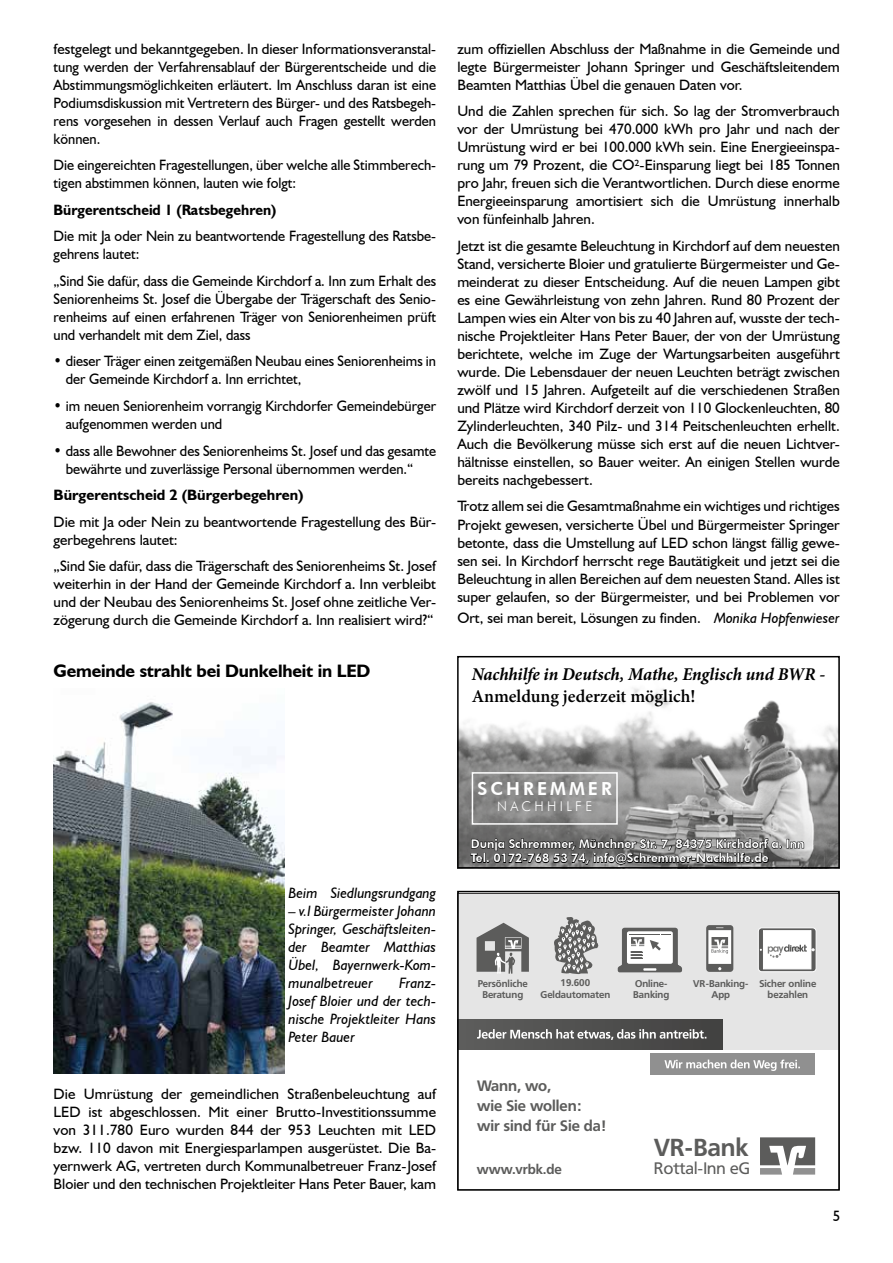
<style>
.page{position:relative;width:893px;height:1263px;background:#fff}
.page>*{position:absolute;margin:0;border:0;box-sizing:border-box;transform-origin:0 0}
.t1{font:700 24.3px "Frutiger BSK";color:#5c5c5b}
.t2{font:italic 700 18px "Minion Pro";letter-spacing:-.005em;color:#000}
.t3{font:700 18px "Humanist 521 BT";letter-spacing:-.01em;color:#000}
.t4{font:600 18px "Minion Pro";color:#000}
.t5{font:800 18px "Futura BT";letter-spacing:.17em;color:#fff}
.t6{font:16.5px "Frutiger BSK";color:#5c5c5b}
.t7{font:15px/18px "Humanist 521 BT";color:#000;text-align:justify}
.t8{font:15px/18px "Humanist 521 BT";color:#000;scale:.96 1}
.t9{font:italic 15px/18px "Humanist 521 BT";color:#000;text-align:justify}
.t10{font:700 15px/20px "Frutiger VR";color:#5c5c5b}
.t11{font:700 15px "Humanist 521 BT";color:#000}
.t12{font:700 15px "Humanist 521 BT";color:#000;scale:.96 1}
.t13{font:700 13.5px "Frutiger VR";color:#5c5c5b}
.t14{font:300 13.5px "Futura BT";letter-spacing:.25em;color:#fff}
.t15{font:800 12px/14.4px "Futura BT";color:#fff}
.t16{font:700 9.75px/11.7px "Frutiger VR";color:#5c5c5b;text-align:center}
.s1{font-style:italic}
</style>
<div class="page">
<img style="left:54px;top:702px;width:230px;height:371px">
<div style="left:650px;top:1053px;width:165px;height:22px;background:#909090"></div>
<svg style="left:664px;top:1059px;width:136px;height:12px"></svg>
<svg style="left:760px;top:1137px;width:55px;height:37px"></svg>
<div style="left:458px;top:893px;width:381px;height:157px;background:#e5e5e5"></div>
<svg style="left:554px;top:917px;width:45px;height:57px"></svg>
<div style="left:622px;top:928px;width:56px;height:39px;background:#5c5c5b;border-radius:3px"></div>
<div style="left:618px;top:966px;width:64px;height:6px;background:#5c5c5b;border-radius:2px"></div>
<svg style="left:643px;top:968px;width:13px;height:3px"></svg>
<div style="left:627px;top:931px;width:46px;height:33px;background:#fff;border-radius:2px"></div>
<hr style="left:629px;top:934px;width:31px;height:1px;background:#5c5c5b">
<svg style="left:631px;top:937px;width:13px;height:22px"></svg>
<svg style="left:650px;top:934px;width:20px;height:16px"></svg>
<svg style="left:706px;top:925px;width:27px;height:47px"></svg>
<svg style="left:758px;top:928px;width:58px;height:44px;background:#d5d5d4"></svg>
<svg style="left:477px;top:923px;width:52px;height:51px"></svg>
<div style="left:458px;top:1020px;width:264px;height:30px;background:linear-gradient(to right,#5d5d5c,#424241)"></div>
<svg style="left:477px;top:1029px;width:229px;height:11px;background:#868685"></svg>
<div style="left:457px;top:891px;width:383px;height:300px;border:2px solid #000"></div>
<img style="left:460px;top:688px;width:377px;height:177px">
<div style="left:457px;top:656px;width:383px;height:212px;border:2px solid #000"></div>
<div style="left:472px;top:772px;width:146px;height:53px;border:2px solid #fff"></div>
<svg style="left:470px;top:827px;width:334px;height:41px;background:#666665"></svg>
<p class="t7" style="left:54px;top:40px;width:384px">festgelegt und bekanntgegeben. In dieser Informationsveranstal&shy;tung werden der Verfahrensablauf der Bürgerentscheide und die Abstimmungsmöglichkeiten erläutert. Im Anschluss daran ist eine Podiumsdiskussion mit Vertretern des Bürger- und des Ratsbegeh&shy;rens vorgesehen in dessen Verlauf auch Fragen gestellt werden können.</p>
<p class="t8" style="left:54px;top:156px;width:400px">Die eingereichten Fragestellungen, über welche alle Stimmberech&shy;tigen abstimmen können, lauten wie folgt:</p>
<p class="t12" style="left:54px;top:200px;width:234px">Bürgerentscheid 1 (Ratsbegehren)</p>
<p class="t8" style="left:54px;top:227px;width:400px">Die mit Ja oder Nein zu beantwortende Fragestellung des Ratsbe&shy;gehrens lautet:</p>
<p class="t8" style="left:54px;top:272px;width:400px;text-align:justify">„Sind Sie dafür, dass die Gemeinde Kirchdorf a. Inn zum Erhalt des Seniorenheims St. Josef die Übergabe der Trägerschaft des Senio&shy;renheims auf einen erfahrenen Träger von Seniorenheimen prüft und verhandelt mit dem Ziel, dass</p>
<p class="t8" style="left:66px;top:352px;width:387px;text-indent:-12px">• dieser Träger einen zeitgemäßen Neubau eines Seniorenheims in der Gemeinde Kirchdorf a. Inn errichtet,</p>
<p class="t8" style="left:66px;top:397px;width:387px;text-indent:-12px">• im neuen Seniorenheim vorrangig Kirchdorfer Gemeindebürger aufgenommen werden und</p>
<p class="t8" style="left:66px;top:441px;width:387px;text-indent:-12px">• dass alle Bewohner des Seniorenheims St. Josef und das gesamte bewährte und zuverlässige Personal übernommen werden.“</p>
<p class="t11" style="left:54px;top:486px;width:252px">Bürgerentscheid 2 (Bürgerbegehren)</p>
<p class="t7" style="left:54px;top:512px;width:384px">Die mit Ja oder Nein zu beantwortende Fragestellung des Bür&shy;gerbegehrens lautet:</p>
<p class="t7" style="left:54px;top:557px;width:384px">„Sind Sie dafür, dass die Trägerschaft des Seniorenheims St. Josef weiterhin in der Hand der Gemeinde Kirchdorf a. Inn verbleibt und der Neubau des Seniorenheims St. Josef ohne zeitliche Ver&shy;zögerung durch die Gemeinde Kirchdorf a. Inn realisiert wird?“</p>
<p class="t3" style="left:54px;top:659px;width:318px">Gemeinde strahlt bei Dunkelheit in LED</p>
<p class="t7" style="left:457px;top:40px;width:384px">zum offiziellen Abschluss der Maßnahme in die Gemeinde und legte Bürgermeister Johann Springer und Geschäftsleitendem Beamten Matthias Übel die genauen Daten vor.</p>
<p class="t7" style="left:457px;top:102px;width:384px">Und die Zahlen sprechen für sich. So lag der Stromverbrauch vor der Umrüstung bei 470.000 kWh pro Jahr und nach der Umrüstung wird er bei 100.000 kWh sein. Eine Energieeinspa&shy;rung um 79 Prozent, die CO²-Einsparung liegt bei 185 Tonnen pro Jahr, freuen sich die Verantwortlichen. Durch diese enorme Energieeinsparung amortisiert sich die Umrüstung innerhalb von fünfeinhalb Jahren.</p>
<p class="t7" style="left:457px;top:237px;width:384px">Jetzt ist die gesamte Beleuchtung in Kirchdorf auf dem neuesten Stand, versicherte Bloier und gratulierte Bürgermeister und Ge&shy;meinderat zu dieser Entscheidung. Auf die neuen Lampen gibt es eine Gewährleistung von zehn Jahren. Rund 80 Prozent der Lampen wies ein Alter von bis zu 40 Jahren auf, wusste der tech&shy;nische Projektleiter Hans Peter Bauer, der von der Umrüstung berichtete, welche im Zuge der Wartungsarbeiten ausgeführt wurde. Die Lebensdauer der neuen Leuchten beträgt zwischen zwölf und 15 Jahren. Aufgeteilt auf die verschiedenen Straßen und Plätze wird Kirchdorf derzeit von 110 Glockenleuchten, 80<br>Zylinderleuchten, 340 Pilz- und 314 Peitschenleuchten erhellt.<br>Auch die Bevölkerung müsse sich erst auf die neuen Lichtver&shy;hältnisse einstellen, so Bauer weiter. An einigen Stellen wurde bereits nachgebessert.</p>
<p class="t7" style="left:457px;top:497px;width:384px">Trotz allem sei die Gesamtmaßnahme ein wichtiges und richtiges Projekt gewesen, versicherte Übel und Bürgermeister Springer betonte, dass die Umstellung auf LED schon längst fällig gewe&shy;sen sei. In Kirchdorf herrscht rege Bautätigkeit und jetzt sei die Beleuchtung in allen Bereichen auf dem neuesten Stand. Alles ist super gelaufen, so der Bürgermeister, und bei Problemen vor</p>
<p class="t7" style="left:457px;top:609px;width:384px">Ort, sei man bereit, Lösungen zu finden. <span class="s1">Monika Hopfenwieser</span></p>
<p class="t2" style="left:472px;top:661px;width:355px">Nachhilfe in Deutsch, Mathe, Englisch und BWR -</p>
<p class="t4" style="left:472px;top:683px;width:225px">Anmeldung jederzeit möglich!</p>
<p class="t9" style="left:289px;top:884px;width:149px">Beim Siedlungsrundgang</p>
<p class="t9" style="left:289px;top:902px;width:149px">– v.l Bürgermeister Johann Springer, Geschäftsleiten&shy;der Beamter Matthias Übel, Bayernwerk-Kom&shy;munalbetreuer</p>
<p class="t9" style="left:289px;top:974px;width:149px;text-indent:110px">Franz-Josef Bloier und der tech&shy;nische Projektleiter Hans Peter Bauer</p>
<p class="t7" style="left:54px;top:1084px;width:384px">Die Umrüstung der gemeindlichen Straßenbeleuchtung auf LED ist abgeschlossen. Mit einer Brutto-Investitionssumme von 311.780 Euro wurden 844 der 953 Leuchten mit LED bzw. 110 davon mit Energiesparlampen ausgerüstet. Die Ba&shy;yernwerk AG, vertreten durch Kommunalbetreuer Franz-Josef Bloier und den technischen Projektleiter Hans Peter Bauer, kam</p>
<p class="t5" style="left:477px;top:777px;width:136px">Schremmer</p>
<p class="t14" style="left:497px;top:798px;width:96px">NACHHILFE</p>
<p class="t15" style="left:471px;top:836px;width:335px">Dunja Schremmer, münchner Str. 7, 84375 Kirchdorf a. Inn<br>Tel. 0172-768 53 74, info@Schremmer-Nachhilfe.de</p>
<p class="t16" style="left:478px;top:977px;width:52px">Persönliche<br>Beratung</p>
<p class="t16" style="left:540px;top:977px;width:71px">19.600<br>Geldautomaten</p>
<p class="t16" style="left:633px;top:977px;width:38px;text-align:left">Online-<br>Banking</p>
<p class="t16" style="left:693px;top:977px;width:57px">VR-Banking-<br>App</p>
<p class="t16" style="left:759px;top:977px;width:58px">Sicher online bezahlen</p>
<p class="t10" style="left:477px;top:1076px;width:130px">Wann, wo,<br>wie Sie wollen: wir sind für Sie da!</p>
<p class="t13" style="left:477px;top:1161px;width:86px">www.vrbk.de</p>
<h1 class="t1" style="left:654px;top:1133px;width:96px">VR-Bank</h1>
<p class="t6" style="left:654px;top:1159px;width:98px">Rottal-Inn eG</p>
<p class="t7" style="left:833px;top:1207px;width:9px">5</p>
</div>
